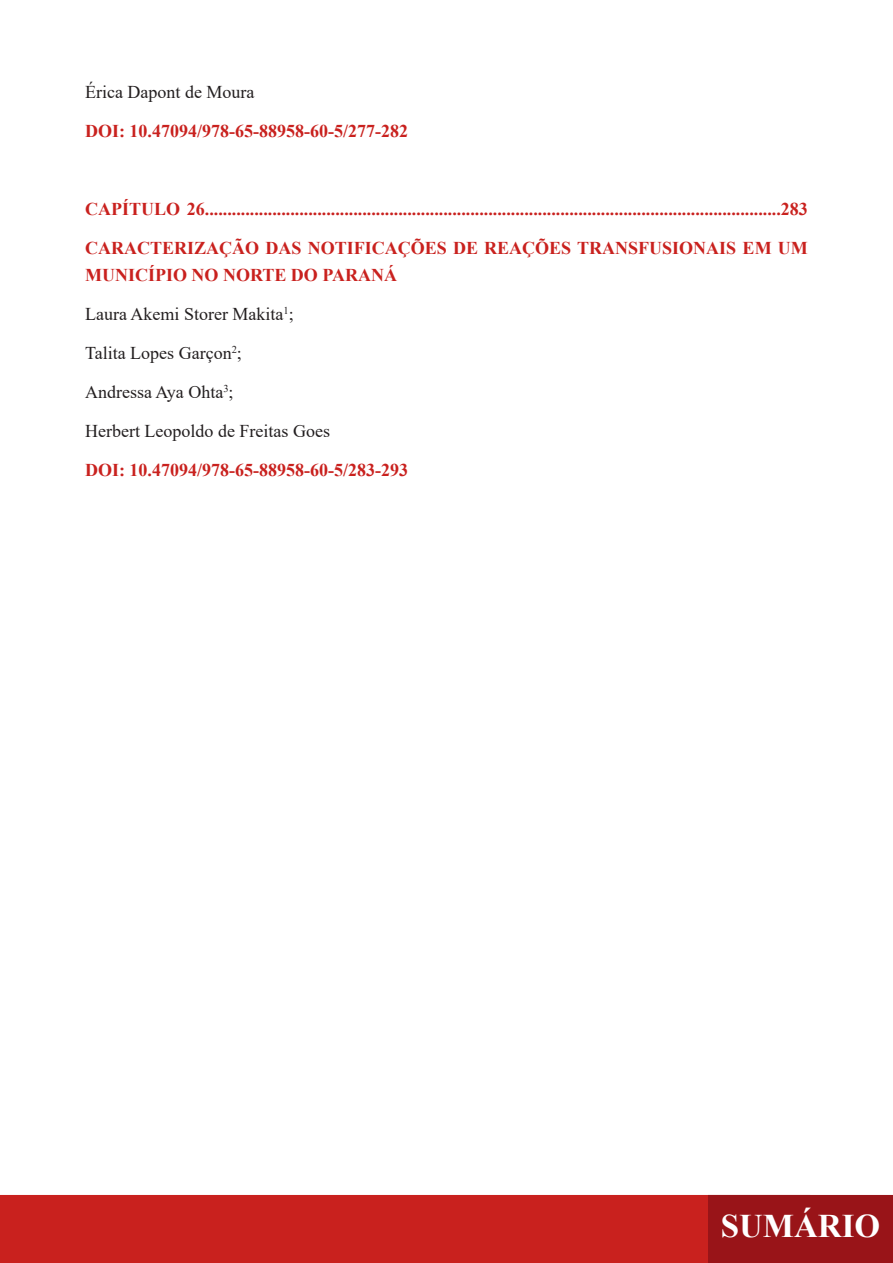
<style>
.page{position:relative;width:893px;height:1263px;background:#fff}
.page>*{position:absolute;margin:0;border:0;box-sizing:border-box;transform-origin:0 0}
.t1{font:700 33px "Times New Roman";color:#fff}
.t2{font:700 18px/27px "Times New Roman";color:#c9211e}
.t3{font:18px "Times New Roman";color:#231f20}
</style>
<div class="page">
<div style="left:0;top:1195px;width:810px;height:68px;background:#c9211e"></div>
<div style="left:709px;top:1196px;width:183px;height:66px;background:#991418"></div>
<div style="left:708px;top:1195px;width:185px;height:68px;border:2px solid #991418"></div>
<p class="t3" style="left:85px;top:79px;width:171px">Érica Dapont de Moura</p>
<p class="t2" style="left:85px;top:116px;width:324px">DOI: 10.47094/978-65-88958-60-5/277-282</p>
<p class="t2" style="left:85px;top:194px;width:724px">CAPÍTULO 26................................................................................................................................283</p>
<p class="t2" style="left:85px;top:233px;width:724px">CARACTERIZAÇÃO DAS NOTIFICAÇÕES DE REAÇÕES TRANSFUSIONAIS EM UM<br>MUNICÍPIO NO NORTE DO PARANÁ</p>
<p class="t3" style="left:85px;top:301px;width:210px">Laura Akemi Storer Makita<sup>1</sup>;</p>
<p class="t3" style="left:85px;top:340px;width:158px">Talita Lopes Garçon<sup>2</sup>;</p>
<p class="t3" style="left:85px;top:379px;width:150px">Andressa Aya Ohta<sup>3</sup>;</p>
<p class="t3" style="left:85px;top:418px;width:246px">Herbert Leopoldo de Freitas Goes</p>
<p class="t2" style="left:85px;top:455px;width:324px">DOI: 10.47094/978-65-88958-60-5/283-293</p>
<h1 class="t1" style="left:721px;top:1202px;width:161px">SUMÁRIO</h1>
</div>
